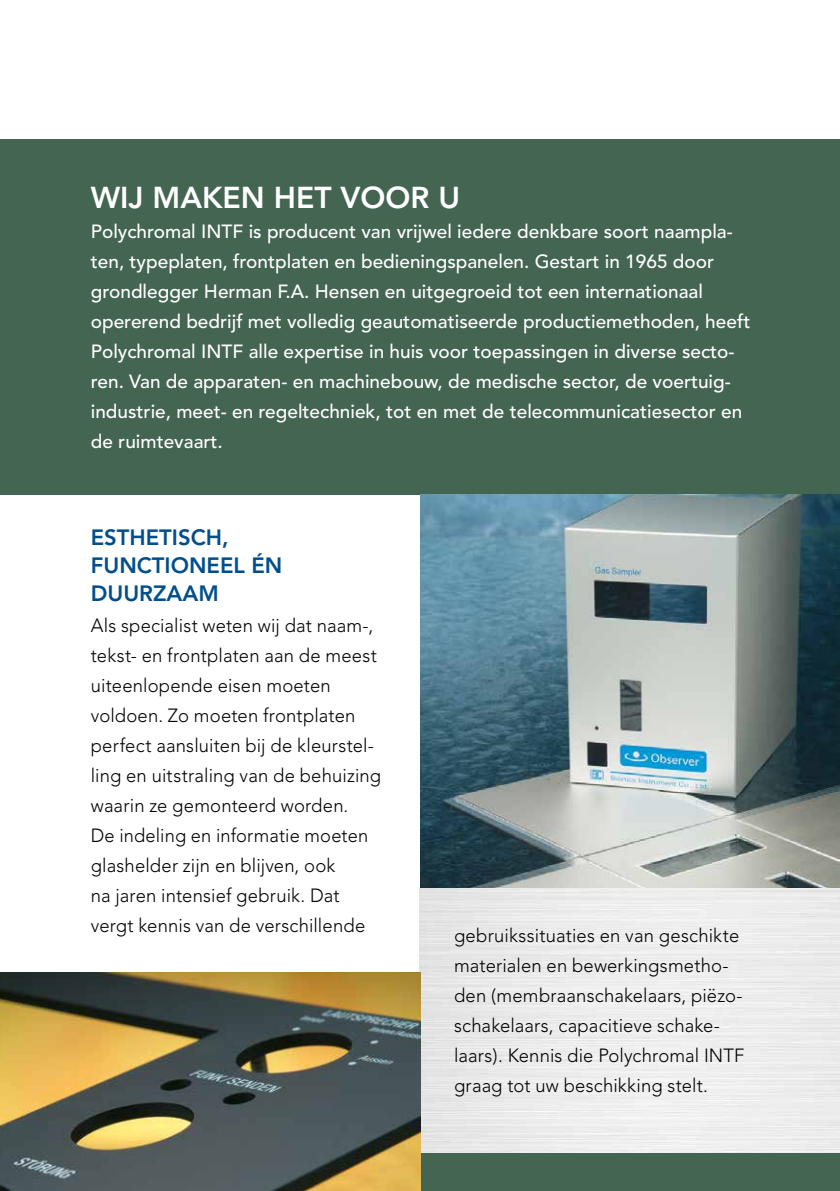
<style>
.page{position:relative;width:840px;height:1191px;background:#fff}
.page>*{position:absolute;margin:0;border:0;box-sizing:border-box;transform-origin:0 0}
.t1{font:800 30px "Avenir";color:#fff}
.t2{font:800 22px/28px "Avenir";color:#004f8b}
.t3{font:300 19px/30px "Avenir";letter-spacing:.01em;color:#000}
.t4{font:500 19px/30px "Avenir";color:#fff}
</style>
<div class="page">
<img style="left:420px;top:495px;width:419px;height:658px">
<div style="left:0;top:139px;width:839px;height:356px;background:#446552"></div>
<div style="left:420px;top:1153px;width:419px;height:38px;background:#446552"></div>
<img style="left:0;top:972px;width:420px;height:219px">
<h1 class="t1" style="left:91px;top:180px;width:370px">WIJ MAKEN HET VOOR U</h1>
<p class="t4" style="left:91px;top:217px;width:660px">Polychromal INTF is producent van vrijwel iedere denkbare soort naampla&shy;ten, typeplaten, frontplaten en bedieningspanelen. Gestart in 1965 door grondlegger Herman F.A. Hensen en uitgegroeid tot een internationaal opererend bedrijf met volledig geautomatiseerde productiemethoden, heeft Polychromal INTF alle expertise in huis voor toepassingen in diverse secto&shy;ren. Van de apparaten- en machinebouw, de medische sector, de voertuig&shy;industrie, meet- en regeltechniek, tot en met de telecommunicatiesector en de ruimtevaart.</p>
<p class="t2" style="left:91px;top:524px;width:193px">ESTHETISCH,<br>FUNCTIONEEL ÉN<br>DUURZAAM</p>
<p class="t3" style="left:91px;top:611px;width:292px">Als specialist weten wij dat naam-, tekst- en frontplaten aan de meest uiteenlopende eisen moeten voldoen. Zo moeten frontplaten perfect aansluiten bij de kleurstel&shy;ling en uitstraling van de behuizing waarin ze gemonteerd worden.<br>De indeling en informatie moeten glashelder zijn en blijven, ook<br>na jaren intensief gebruik. Dat vergt kennis van de verschillende</p>
<p class="t3" style="left:454px;top:921px;width:292px">gebruikssituaties en van geschikte materialen en bewerkingsmetho&shy;den (membraanschakelaars, piëzo&shy;schakelaars, capacitieve schake&shy;laars). Kennis die Polychromal INTF graag tot uw beschikking stelt.</p>
</div>
